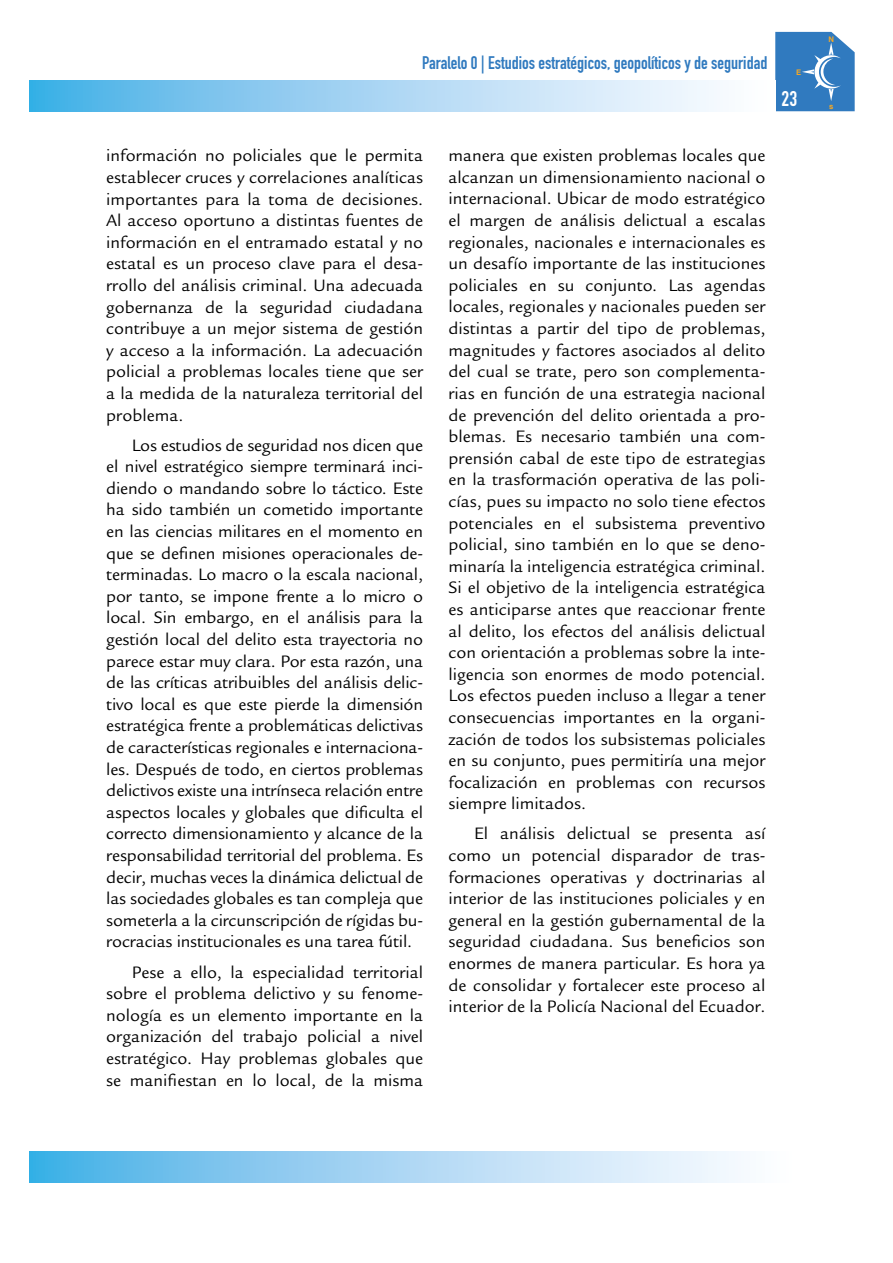
<style>
.page{position:relative;width:893px;height:1263px;background:#fff}
.page>*{position:absolute;margin:0;border:0;box-sizing:border-box;transform-origin:0 0}
.t1{font:21px "DIN Engschrift Std";color:#fff}
.t2{font:18px/21.6px "Legacy Sans Std";color:#000;text-align:justify}
.t3{font:18px "DIN Engschrift Std";color:#307abf}
.t4{font:700 7.65px "Helvetica";color:#f7a823}
</style>
<div class="page">
<svg style="left:30px;top:81px;width:687px;height:30px"></svg>
<svg style="left:30px;top:1152px;width:708px;height:30px"></svg>
<svg style="left:775px;top:32px;width:80px;height:79px"></svg>
<p class="t3" style="left:422px;top:52px;width:347px">Paralelo 0 | Estudios estratégicos, geopolíticos y de seguridad</p>
<p class="t4" style="left:796px;top:66px;width:7px">E</p>
<p class="t1" style="left:782px;top:87px;width:17px">23</p>
<p class="t2" style="left:106px;top:145px;width:318px">información no policiales que le permita establecer cruces y correlaciones analíticas importantes para la toma de decisiones.<br>Al acceso oportuno a distintas fuentes de información en el entramado estatal y no estatal es un proceso clave para el desa&shy;rrollo del análisis criminal. Una adecuada gobernanza de la seguridad ciudadana contribuye a un mejor sistema de gestión y acceso a la información. La adecuación policial a problemas locales tiene que ser a la medida de la naturaleza territorial del problema.</p>
<p class="t2" style="left:106px;top:434px;width:318px;text-indent:26px">Los estudios de seguridad nos dicen que el nivel estratégico siempre terminará inci&shy;diendo o mandando sobre lo táctico. Este ha sido también un cometido importante en las ciencias militares en el momento en que se definen misiones operacionales de&shy;terminadas. Lo macro o la escala nacional, por tanto, se impone frente a lo micro o local. Sin embargo, en el análisis para la gestión local del delito esta trayectoria no parece estar muy clara. Por esta razón, una de las críticas atribuibles del análisis delic&shy;tivo local es que este pierde la dimensión estratégica frente a problemáticas delictivas de características regionales e internaciona&shy;les. Después de todo, en ciertos problemas delictivos existe una intrínseca relación entre aspectos locales y globales que dificulta el correcto dimensionamiento y alcance de la responsabilidad territorial del problema. Es decir, muchas veces la dinámica delictual de las sociedades globales es tan compleja que someterla a la circunscripción de rígidas bu&shy;rocracias institucionales es una tarea fútil.</p>
<p class="t2" style="left:106px;top:961px;width:318px;text-indent:26px">Pese a ello, la especialidad territorial sobre el problema delictivo y su fenome&shy;nología es un elemento importante en la organización del trabajo policial a nivel estratégico. Hay problemas globales que se manifiestan en lo local, de la misma</p>
<p class="t2" style="left:449px;top:145px;width:318px">manera que existen problemas locales que alcanzan un dimensionamiento nacional o internacional. Ubicar de modo estratégico el margen de análisis delictual a escalas regionales, nacionales e internacionales es un desafío importante de las instituciones policiales en su conjunto. Las agendas locales, regionales y nacionales pueden ser distintas a partir del tipo de problemas, magnitudes y factores asociados al delito del cual se trate, pero son complementa&shy;rias en función de una estrategia nacional de prevención del delito orientada a pro&shy;blemas. Es necesario también una com&shy;prensión cabal de este tipo de estrategias en la trasformación operativa de las poli&shy;cías, pues su impacto no solo tiene efectos potenciales en el subsistema preventivo policial, sino también en lo que se deno&shy;minaría la inteligencia estratégica criminal.<br>Si el objetivo de la inteligencia estratégica es anticiparse antes que reaccionar frente al delito, los efectos del análisis delictual con orientación a problemas sobre la inte&shy;ligencia son enormes de modo potencial.<br>Los efectos pueden incluso a llegar a tener consecuencias importantes en la organi&shy;zación de todos los subsistemas policiales en su conjunto, pues permitiría una mejor focalización en problemas con recursos siempre limitados.</p>
<p class="t2" style="left:449px;top:823px;width:318px;text-indent:26px">El análisis delictual se presenta así como un potencial disparador de tras&shy;formaciones operativas y doctrinarias al interior de las instituciones policiales y en general en la gestión gubernamental de la seguridad ciudadana. Sus beneficios son enormes de manera particular. Es hora ya de consolidar y fortalecer este proceso al interior de la Policía Nacional del Ecuador.</p>
<p class="t4" style="left:828px;top:33px;width:7px">N</p>
<p class="t4" style="left:829px;top:100px;width:6px">s</p>
</div>
